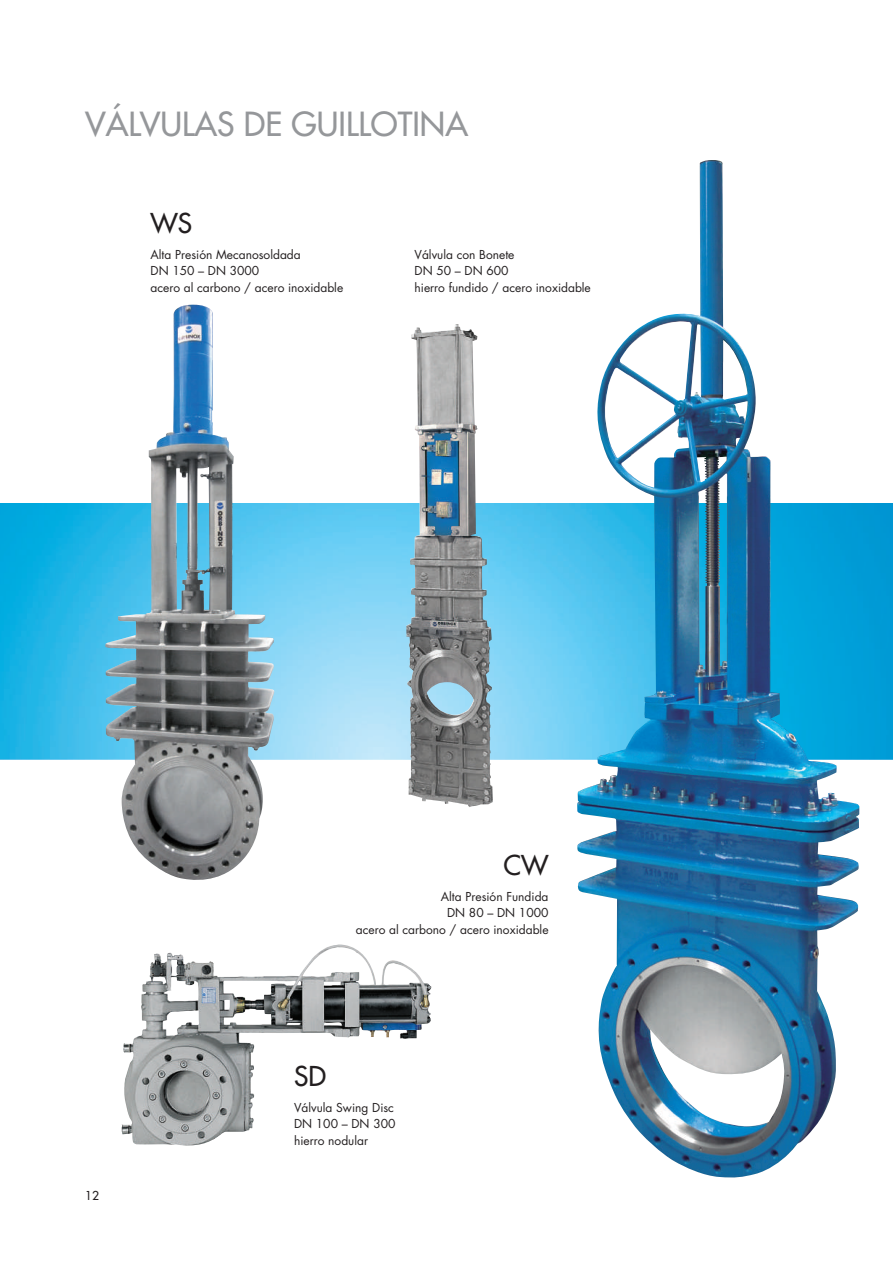
<style>
.page{position:relative;width:893px;height:1263px;background:#fff}
.page>*{position:absolute;margin:0;border:0;box-sizing:border-box;transform-origin:0 0}
.t1{font:32.4px "Futura";color:#95979a}
.t2{font:26.7px "Futura";color:#231f20}
.t3{font:12px/16.5px "Futura";color:#231f20}
.t4{font:12px "Futura";color:#231f20}
</style>
<div class="page">
<img style="left:0;top:504px;width:893px;height:255px">
<img style="left:105px;top:305px;width:170px;height:575px">
<img style="left:121px;top:945px;width:215px;height:201px">
<img style="left:577px;top:160px;width:282px;height:1018px">
<img style="left:406px;top:324px;width:87px;height:483px">
<h1 class="t1" style="left:85px;top:103px;width:384px">VÁLVULAS DE GUILLOTINA</h1>
<h2 class="t2" style="left:151px;top:206px;width:43px">WS</h2>
<p class="t3" style="left:151px;top:246px;width:194px">Alta Presión Mecanosoldada<br>DN 150 – DN 3000<br>acero al carbono / acero inoxidable</p>
<p class="t3" style="left:415px;top:246px;width:178px">Válvula con Bonete<br>DN 50 – DN 600<br>hierro fundido / acero inoxidable</p>
<h2 class="t2" style="left:504px;top:848px;width:46px">CW</h2>
<p class="t3" style="left:356px;top:888px;width:194px;text-align:right">Alta Presión Fundida<br>DN 80 – DN 1000<br>acero al carbono / acero inoxidable</p>
<p class="t4" style="left:85px;top:1188px;width:15px">12</p>
<h2 class="t2" style="left:294px;top:1058px;width:34px">SD</h2>
<p class="t3" style="left:294px;top:1099px;width:103px">Válvula Swing Disc<br>DN 100 – DN 300 hierro nodular</p>
</div>
